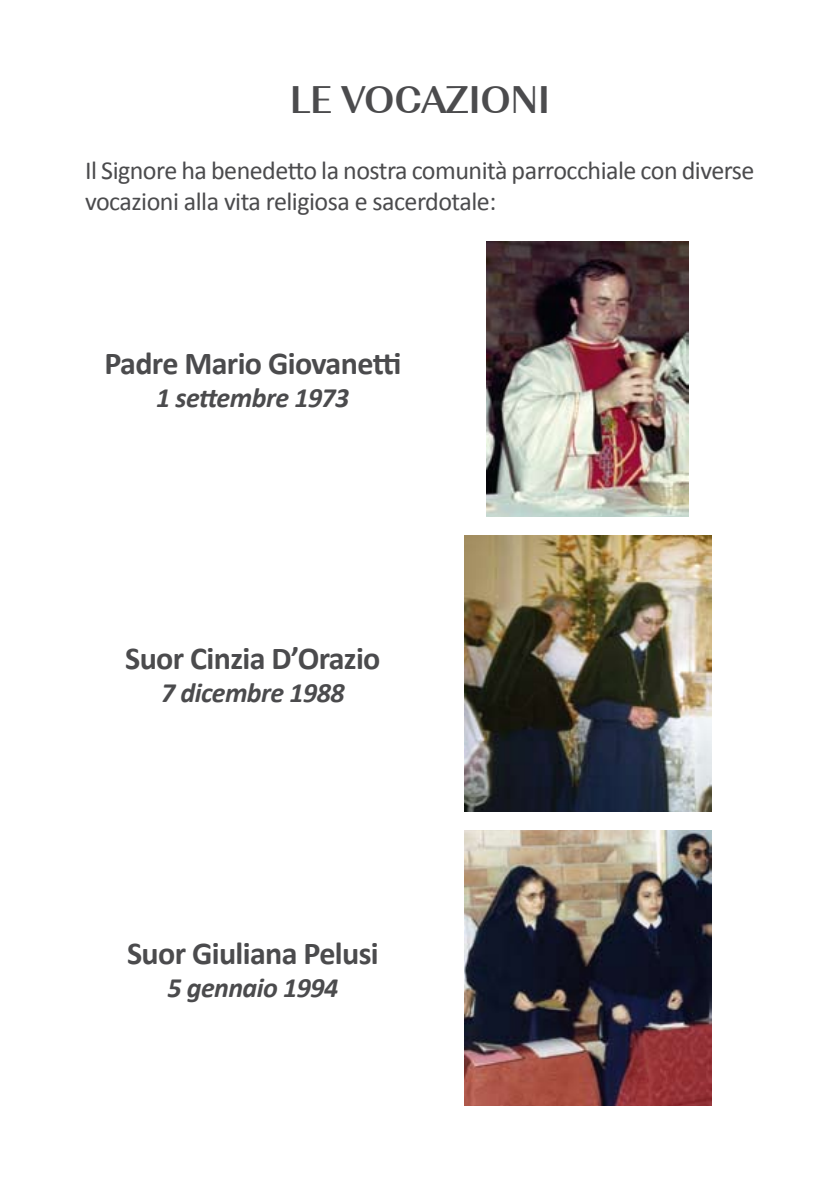
<style>
.page{position:relative;width:840px;height:1191px;background:#fff}
.page>*{position:absolute;margin:0;border:0;box-sizing:border-box;transform-origin:0 0}
.t1{font:700 40px "Rico Becker";letter-spacing:-.01em;color:#4b4b4d}
.t2{font:700 32px "Calibri";letter-spacing:-.02em;color:#4b4b4d}
.t3{font:italic 700 28px "Calibri";letter-spacing:-.02em;color:#4b4b4d}
.t4{font:26px/31.2px "Calibri";letter-spacing:-.02em;color:#4b4b4d}
</style>
<div class="page">
<img style="left:486px;top:241px;width:202px;height:275px">
<img style="left:464px;top:536px;width:246px;height:275px">
<img style="left:464px;top:831px;width:246px;height:275px">
<h1 class="t1" style="left:289px;top:76px;width:262px">LE VOCAZIONI</h1>
<p class="t4" style="left:85px;top:153px;width:670px">Il Signore ha benedetto la nostra comunità parrocchiale con diverse vocazioni alla vita religiosa e sacerdotale:</p>
<p class="t2" style="left:104px;top:343px;width:298px">Padre Mario Giovanetti</p>
<p class="t3" style="left:156px;top:381px;width:195px">1 settembre 1973</p>
<p class="t2" style="left:125px;top:638px;width:256px">Suor Cinzia D’Orazio</p>
<p class="t3" style="left:161px;top:675px;width:185px">7 dicembre 1988</p>
<p class="t2" style="left:127px;top:933px;width:253px">Suor Giuliana Pelusi</p>
<p class="t3" style="left:167px;top:970px;width:172px">5 gennaio 1994</p>
</div>
